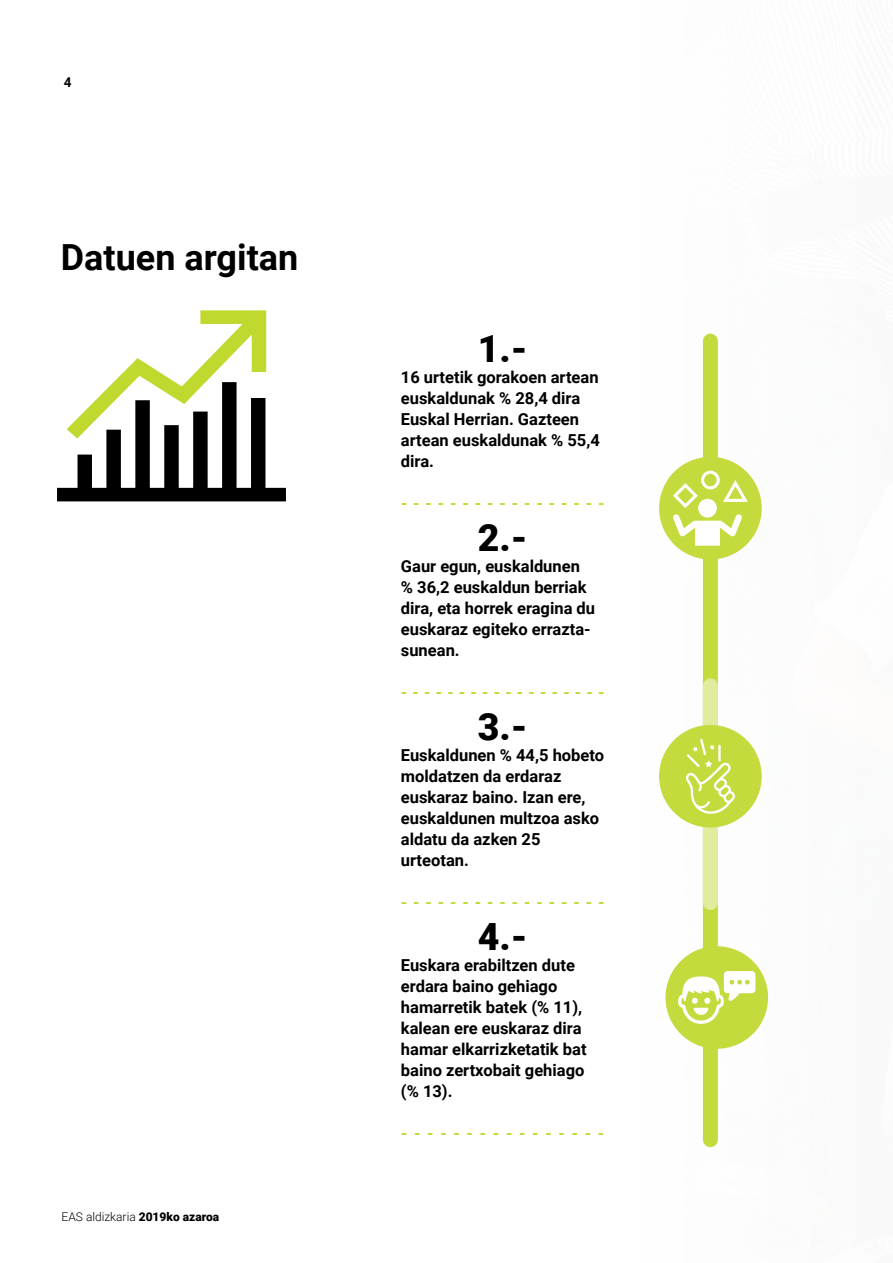
<style>
.page{position:relative;width:893px;height:1263px;background:#fff}
.page>*{position:absolute;margin:0;border:0;box-sizing:border-box;transform-origin:0 0}
.t1{font:900 37.5px "Roboto";color:#000}
.t2{font:700 36px "Roboto";color:#000}
.t3{font:700 16.5px/21px "Roboto";color:#000}
.t4{font:700 16.5px "Roboto";color:#c1d82f}
.t5{font:700 13.5px "Roboto";color:#000}
.t6{font:300 12px "Roboto";color:#000}
.s1{font-weight:900}
</style>
<div class="page">
<div style="left:703px;top:341px;width:15px;height:388px;background:#c5da3d"></div>
<div style="left:703px;top:827px;width:15px;height:313px;background:#c5da3d"></div>
<div style="left:703px;top:686px;width:15px;height:216px;background:#e2ec9e"></div>
<svg style="left:57px;top:310px;width:229px;height:191px"></svg>
<div style="left:659px;top:457px;width:103px;height:102px;background:#c5da3d;border-radius:50%"></div>
<div style="left:698px;top:499px;width:19px;height:18px;background:#fff;border-radius:50%"></div>
<svg style="left:673px;top:514px;width:69px;height:32px"></svg>
<svg style="left:673px;top:471px;width:75px;height:37px"></svg>
<div style="left:659px;top:725px;width:103px;height:102px;background:#c5da3d;border-radius:50%"></div>
<svg style="left:686px;top:739px;width:49px;height:75px"></svg>
<div style="left:665px;top:946px;width:103px;height:103px;background:#c5da3d;border-radius:50%"></div>
<svg style="left:678px;top:971px;width:77px;height:53px"></svg>
<p class="t5" style="left:64px;top:72px;width:9px">4</p>
<h2 class="t2" style="left:61px;top:232px;width:239px">Datuen argitan</h2>
<p class="t6" style="left:62px;top:1208px;width:159px">EAS aldizkaria <span class="s1">2019ko azaroa</span></p>
<h1 class="t1" style="left:478px;top:322px;width:51px">1.-</h1>
<p class="t3" style="left:401px;top:366px;width:200px">16 urtetik gorakoen artean euskaldunak % 28,4 dira<br>Euskal Herrian. Gazteen artean euskaldunak % 55,4 dira.</p>
<p class="t4" style="left:401px;top:491px;width:205px">-----------------</p>
<h1 class="t1" style="left:478px;top:511px;width:51px">2.-</h1>
<p class="t3" style="left:401px;top:555px;width:196px">Gaur egun, euskaldunen % 36,2 euskaldun berriak dira, eta horrek eragina du euskaraz egiteko errazta&shy;sunean.</p>
<p class="t4" style="left:401px;top:680px;width:205px">------------------</p>
<h1 class="t1" style="left:478px;top:700px;width:51px">3.-</h1>
<p class="t3" style="left:401px;top:744px;width:205px">Euskaldunen % 44,5 hobeto moldatzen da erdaraz euskaraz baino. Izan ere, euskaldunen multzoa asko aldatu da azken 25 urteotan.</p>
<p class="t4" style="left:401px;top:890px;width:205px">-----------------</p>
<h1 class="t1" style="left:478px;top:910px;width:51px">4.-</h1>
<p class="t3" style="left:401px;top:954px;width:187px">Euskara erabiltzen dute erdara baino gehiago hamarretik batek (% 11), kalean ere euskaraz dira hamar elkarrizketatik bat baino zertxobait gehiago (% 13).</p>
<p class="t4" style="left:401px;top:1121px;width:205px">----------------</p>
</div>
